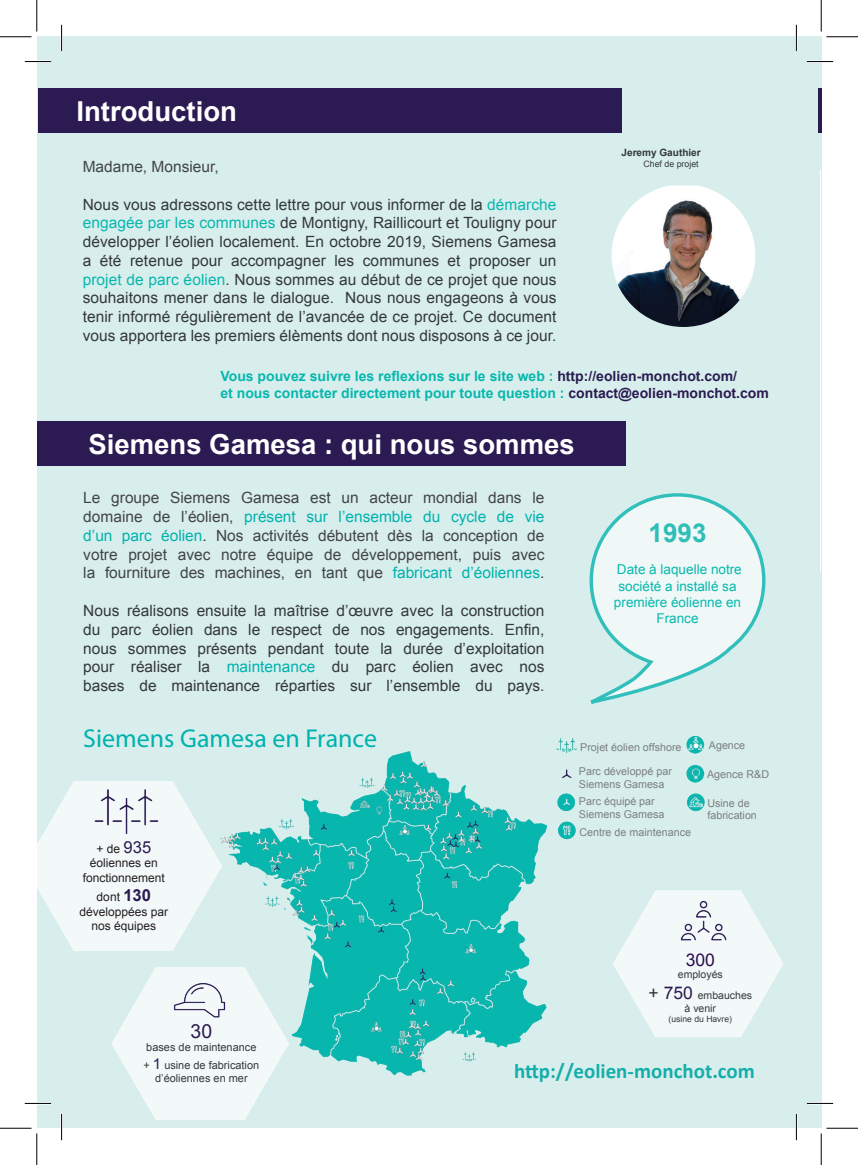
<style>
.page{position:relative;width:858px;height:1165px;background:#fff}
.page>*{position:absolute;margin:0;border:0;box-sizing:border-box;transform-origin:0 0}
.t1{font:700 27.47px "Arial";color:#fff}
.t2{font:700 26.07px "Arial";color:#30beb9}
.t3{font:25.9px "Myriad Pro";color:#00b2ae}
.t4{font:700 21px "Calibri";color:#15aeaa}
.t5{font:19.43px "Arial";color:#2c1b52}
.t6{font:17.5px "Arial";color:#2b0e52}
.t7{font:15.4px/18.7px "Arial";letter-spacing:.005em;color:#34383a;text-align:justify}
.t8{font:15.4px/18.7px "Arial";color:#424446;text-align:justify}
.t9{font:700 14px/16.8px "Arial";color:#07b7ae}
.t10{font:13.47px/16.3px "Arial";color:#08b8af;text-align:center}
.t11{font:12.08px/14.3px "Arial";color:#231f20;text-align:center}
.t12{font:11.03px/17.8px "Arial";color:#34383a}
.t13{font:10.67px/13px "Arial";color:#7c7f81}
.t14{font:10.5px/21px "Arial";color:#34383a;text-align:center}
.t15{font:700 9.97px "Arial";color:#34383a}
.t16{font:8.75px "Arial";color:#34383a}
.t17{font:8.58px "Arial";color:#34383a}
.s1{color:#07b7ae}
.s2{color:#2a1d52}
.s3{color:#2b1a51}
.s4{color:#00b2ae}
.s5{color:#34383a}
.s6{font-size:16.62px;color:#2c1b52}
.s7{font-weight:700;font-size:16.62px;color:#2c1b52}
.s8{font-size:14.88px;color:#2c1b52}
.s9{font-size:17.5px}
.s10{font-size:17.5px;color:#2c1b52}
</style>
<div class="page">
<div style="left:37px;top:37px;width:784px;height:1091px;background:#d8eeec"></div>
<img style="left:224px;top:751px;width:322px;height:325px">
<img style="left:556px;top:735px;width:149px;height:105px">
<svg style="left:589px;top:493px;width:177px;height:211px"></svg>
<svg style="left:613px;top:890px;width:171px;height:147px"></svg>
<img style="left:673px;top:890px;width:60px;height:61px">
<svg style="left:37px;top:781px;width:187px;height:170px"></svg>
<img style="left:91px;top:784px;width:70px;height:61px">
<svg style="left:111px;top:965px;width:180px;height:155px"></svg>
<img style="left:171px;top:979px;width:56px;height:49px">
<div style="left:37px;top:422px;width:588px;height:44px;background:#2b1b52"></div>
<img style="left:611px;top:185px;width:144px;height:142px">
<div style="left:38px;top:89px;width:583px;height:44px;background:#2b1b52"></div>
<svg style="left:818px;top:89px;width:3px;height:44px"></svg>
<hr style="left:820px;top:170px;width:1px;height:401px;background:#fff">
<hr style="left:25px;top:60px;width:26px;height:3px;background:#fff">
<hr style="left:806px;top:60px;width:26px;height:3px;background:#fff">
<hr style="left:25px;top:1102px;width:26px;height:2px;background:#fff">
<hr style="left:806px;top:1102px;width:26px;height:2px;background:#fff">
<hr style="left:60px;top:25px;width:3px;height:26px;background:#fff">
<hr style="left:60px;top:1114px;width:3px;height:26px;background:#fff">
<hr style="left:795px;top:25px;width:2px;height:26px;background:#fff">
<hr style="left:795px;top:1114px;width:2px;height:26px;background:#fff">
<svg style="left:25px;top:61px;width:26px;height:1px"></svg>
<svg style="left:806px;top:61px;width:26px;height:1px"></svg>
<svg style="left:25px;top:1103px;width:26px;height:1px"></svg>
<svg style="left:806px;top:1103px;width:26px;height:1px"></svg>
<svg style="left:61px;top:25px;width:1px;height:26px"></svg>
<svg style="left:61px;top:1114px;width:1px;height:26px"></svg>
<svg style="left:795px;top:25px;width:1px;height:26px"></svg>
<svg style="left:795px;top:1114px;width:1px;height:26px"></svg>
<hr style="left:0;top:36px;width:32px;height:1px;background:#000">
<hr style="left:826px;top:36px;width:31px;height:1px;background:#000">
<hr style="left:0;top:1128px;width:32px;height:1px;background:#000">
<hr style="left:826px;top:1128px;width:31px;height:1px;background:#000">
<hr style="left:36px;top:0;width:1px;height:32px;background:#000">
<hr style="left:36px;top:1133px;width:1px;height:32px;background:#000">
<hr style="left:820px;top:0;width:1px;height:32px;background:#000">
<hr style="left:820px;top:1133px;width:1px;height:32px;background:#000">
<h1 class="t1" style="left:76px;top:93px;width:162px">Introduction</h1>
<p class="t8" style="left:83px;top:157px;width:137px">Madame, Monsieur,</p>
<p class="t7" style="left:83px;top:195px;width:475px">Nous vous adressons cette lettre pour vous informer de la <span class="s1">démarche engagée par les communes</span> de Montigny, Raillicourt et Touligny pour développer l’éolien localement. En octobre 2019, Siemens Gamesa a été retenue pour accompagner les communes et proposer un <span class="s1">projet de parc éolien</span>. Nous sommes au début de ce projet que nous souhaitons mener dans le dialogue. Nous nous engageons à vous tenir informé régulièrement de l’avancée de ce projet. Ce document vous apportera les premiers élèments dont nous disposons à ce jour.</p>
<p class="t9" style="left:220px;top:368px;width:550px">Vous pouvez suivre les reflexions sur le site web : <span class="s2">http://eolien-monchot.com/<br></span>et nous contacter directement pour toute question : <span class="s3">contact@eolien-monchot.com</span></p>
<p class="t15" style="left:621px;top:146px;width:81px">Jeremy Gauthier</p>
<p class="t16" style="left:643px;top:158px;width:57px">Chef de projet</p>
<h1 class="t1" style="left:88px;top:426px;width:487px">Siemens Gamesa : qui nous sommes</h1>
<p class="t8" style="left:83px;top:489px;width:462px">Le groupe Siemens Gamesa est un acteur mondial dans le domaine de l’éolien, <span class="s4">présent sur l’ensemble du cycle de vie d’un parc éolien</span><span class="s5">.</span> Nos activités débutent dès la conception de votre projet avec notre équipe de développement, puis avec la fourniture des machines, en tant que <span class="s4">fabricant d’éoliennes</span><span class="s5">.</span></p>
<p class="t7" style="left:83px;top:601px;width:462px">Nous réalisons ensuite la maîtrise d’œuvre avec la construction du parc éolien dans le respect de nos engagements. Enfin, nous sommes présents pendant toute la durée d’exploitation pour réaliser la <span class="s4">maintenance</span> du parc éolien avec nos bases de maintenance réparties sur l’ensemble du pays.</p>
<h2 class="t2" style="left:648px;top:515px;width:59px">1993</h2>
<p class="t10" style="left:613px;top:562px;width:129px">Date à laquelle notre société a installé sa première éolienne en<br>France</p>
<h3 class="t3" style="left:83px;top:722px;width:295px">Siemens Gamesa en France</h3>
<p class="t11" style="left:83px;top:841px;width:84px">+ de <span class="s6">935 </span>éoliennes en fonctionnement</p>
<p class="t11" style="left:79px;top:890px;width:90px">dont <span class="s7">130 </span>développées par nos équipes</p>
<p class="t5" style="left:190px;top:1018px;width:23px">30</p>
<p class="t12" style="left:143px;top:1038px;width:117px">bases de maintenance + <span class="s8">1</span> usine de fabrication</p>
<p class="t12" style="left:155px;top:1069px;width:94px">d’éoliennes en mer</p>
<p class="t13" style="left:580px;top:741px;width:103px">Projet éolien offshore</p>
<p class="t13" style="left:578px;top:765px;width:95px">Parc développé par<br>Siemens Gamesa</p>
<p class="t13" style="left:579px;top:795px;width:87px">Parc équipé par<br>Siemens Gamesa</p>
<p class="t13" style="left:579px;top:826px;width:113px">Centre de maintenance</p>
<p class="t13" style="left:708px;top:739px;width:38px">Agence</p>
<p class="t13" style="left:707px;top:767px;width:64px">Agence R&amp;D</p>
<p class="t13" style="left:707px;top:796px;width:51px">Usine de fabrication</p>
<p class="t6" style="left:685px;top:948px;width:31px">300</p>
<p class="t14" style="left:648px;top:964px;width:105px">employés<br><span class="s9">+</span> <span class="s10">750</span> embauches</p>
<p class="t14" style="left:684px;top:998px;width:33px">à venir</p>
<p class="t17" style="left:668px;top:1014px;width:65px">(usine du Havre)</p>
<h3 class="t4" style="left:514px;top:1058px;width:242px">http://eolien-monchot.com</h3>
</div>
